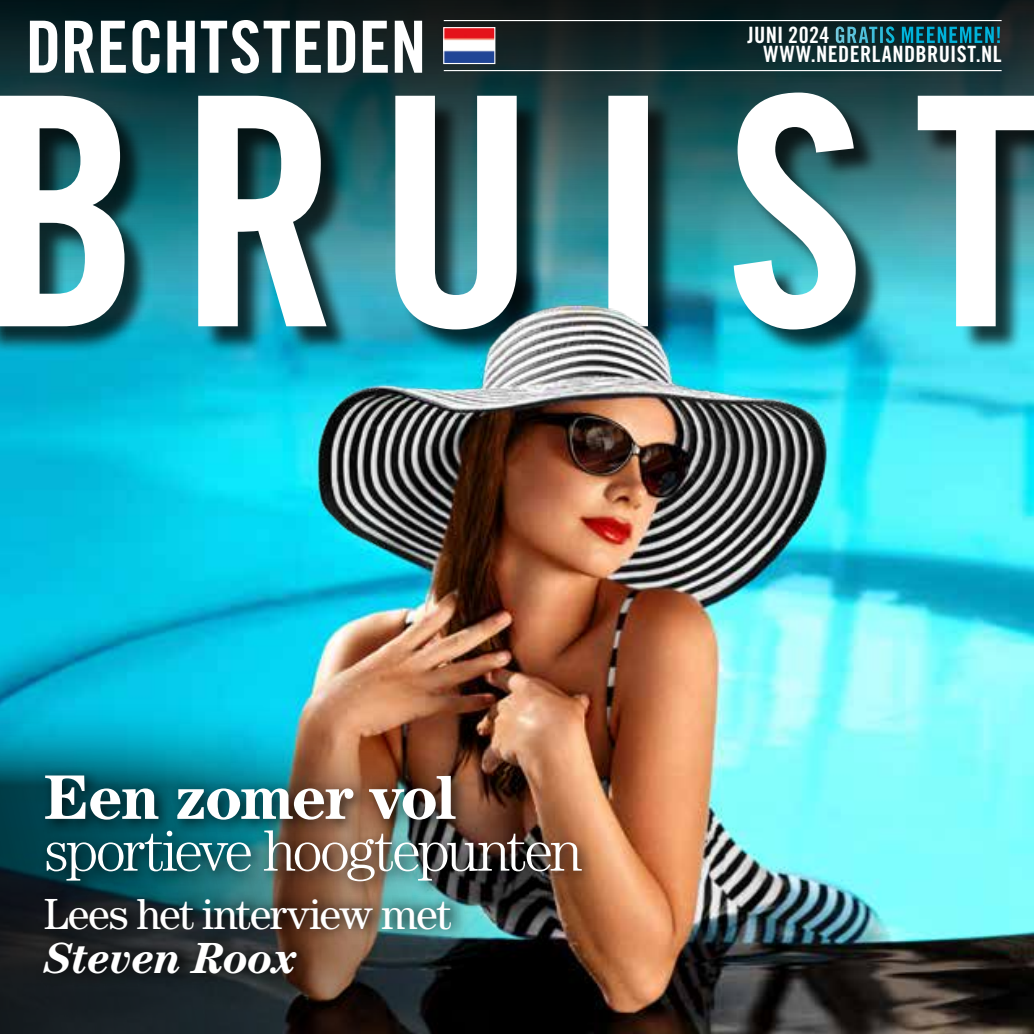
<style>
.page{position:relative;width:1034px;height:1034px;background:#fff}
.page>*{position:absolute;margin:0;border:0;box-sizing:border-box;transform-origin:0 0}
.t1{font:72px "Trade Gothic LT Std Bd Cn 20";color:#fff}
.t2{font:700 63px "Century Std";letter-spacing:-.035em;color:#fff}
.t3{font:300 58.5px "Century Std";letter-spacing:-.06em;color:#fff}
.t4{font:43.65px "Century Std";letter-spacing:-.03em;color:#fff}
.t5{font:italic 700 43.65px "Century Std";letter-spacing:-.02em;color:#fff}
.t6{font:22.5px/19.1px "Trade Gothic LT Std Bd Cn 20";letter-spacing:.02em;color:#fff;text-align:right}
</style>
<div class="page">
<img style="left:0;top:357px;width:1033px;height:676px">
<svg style="left:0;top:0;width:1033px;height:92px;background:#0f2528"></svg>
<div style="left:0;top:96px;width:1033px;height:261px;background:#000;opacity:.75"></div>
<svg style="left:0;top:92px;width:1033px;height:237px"></svg>
<img style="left:304px;top:255px;width:537px;height:293px">
<img style="left:0;top:695px;width:622px;height:338px">
<svg style="left:36px;top:885px;width:434px;height:102px;background:#323836"></svg>
<div style="left:39px;top:767px;width:558px;height:130px;background:#000;opacity:.75"></div>
<hr style="left:443px;top:20px;width:558px;height:1px;background:#fff">
<hr style="left:443px;top:70px;width:558px;height:1px;background:#fff">
<img style="left:445px;top:29px;width:48px;height:33px">
<div style="left:443px;top:27px;width:52px;height:37px;border:1px solid #fff"></div>
<h1 class="t1" style="left:26px;top:3px;width:402px">DRECHTSTEDEN</h1>
<p class="t6" style="left:747px;top:25px;width:255px">JUNI 2024 GRATIS MEENEMEN!<br>WWW.NEDERLANDBRUIST.NL</p>
<h2 class="t2" style="left:44px;top:759px;width:414px">Een zomer vol</h2>
<h3 class="t3" style="left:44px;top:816px;width:540px">sportieve hoogtepunten</h3>
<h3 class="t4" style="left:44px;top:888px;width:409px">Lees het interview met</h3>
<h3 class="t5" style="left:44px;top:932px;width:256px">Steven Roox</h3>
</div>
